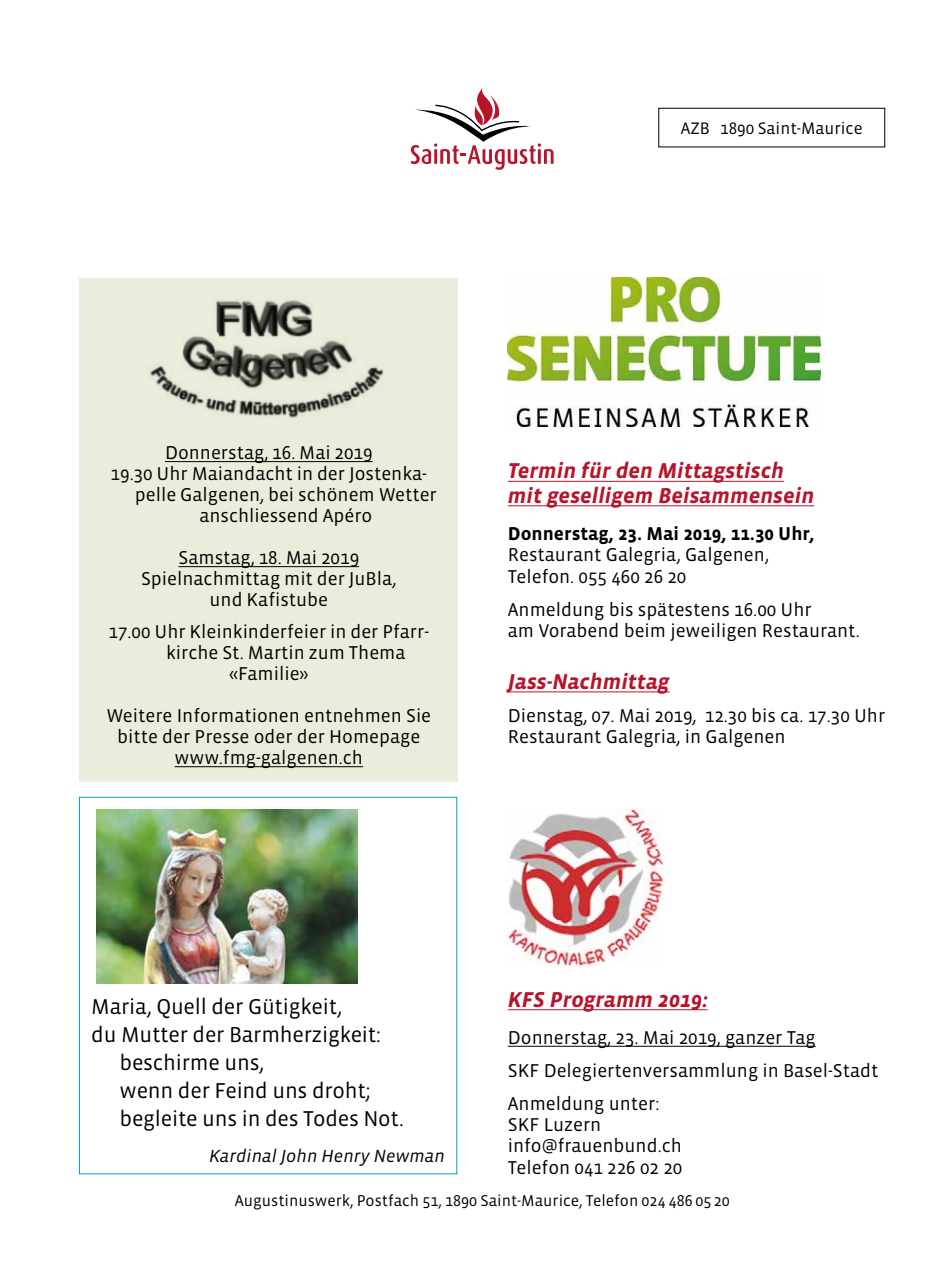
<style>
.page{position:relative;width:942px;height:1276px;background:#fff}
.page>*{position:absolute;margin:0;border:0;box-sizing:border-box;transform-origin:0 0}
.t1{font:22px "Vista Sans";letter-spacing:-.01em;color:#000}
.t2{font:italic 700 22px/24.4px "Vista Sans";color:#b7142c}
.t3{font:19px/21.4px "Vista Sans";color:#000}
.t4{font:700 19px "Vista Sans";color:#000}
.t5{font:italic 18px "Vista Sans";color:#000}
.t6{font:17px "Vista Sans";color:#000}
.t7{font:16px "Vista Sans";color:#000}
</style>
<div class="page">
<svg style="left:410px;top:87px;width:143px;height:83px"></svg>
<hr style="left:507px;top:481px;width:276px;height:1px;background:#b7142c">
<hr style="left:507px;top:505px;width:307px;height:1px;background:#b7142c">
<hr style="left:507px;top:691px;width:162px;height:1px;background:#b7142c">
<hr style="left:507px;top:1009px;width:200px;height:1px;background:#b7142c">
<hr style="left:507px;top:1046px;width:308px;height:1px;background:#000">
<div style="left:79px;top:278px;width:379px;height:503px;background:#eaeddb"></div>
<hr style="left:165px;top:461px;width:207px;height:1px;background:#000">
<hr style="left:178px;top:566px;width:181px;height:1px;background:#000">
<hr style="left:174px;top:766px;width:189px;height:1px;background:#000">
<img style="left:150px;top:300px;width:234px;height:118px">
<img style="left:507px;top:278px;width:313px;height:148px">
<img style="left:506px;top:808px;width:158px;height:159px">
<div style="left:79px;top:797px;width:378px;height:377px;border:1px solid #009cc4"></div>
<img style="left:96px;top:809px;width:261px;height:174px">
<p class="t6" style="left:680px;top:120px;width:183px">AZB 1890 Saint-Maurice</p>
<p class="t3" style="left:165px;top:442px;width:209px">Donnerstag, 16. Mai 2019</p>
<p class="t3" style="left:111px;top:463px;width:318px">19.30 Uhr Maiandacht in der Jostenka-</p>
<p class="t3" style="left:135px;top:484px;width:303px">pelle Galgenen, bei schönem Wetter</p>
<p class="t3" style="left:199px;top:505px;width:174px">anschliessend Apéro</p>
<p class="t3" style="left:141px;top:547px;width:257px;text-align:center">Samstag, 18. Mai 2019<br>Spielnachmittag mit der JuBla, und Kafistube</p>
<p class="t3" style="left:108px;top:621px;width:322px">17.00 Uhr Kleinkinderfeier in der Pfarr-</p>
<p class="t3" style="left:166px;top:642px;width:241px">kirche St. Martin zum Thema</p>
<p class="t3" style="left:229px;top:663px;width:81px">«Familie»</p>
<p class="t3" style="left:106px;top:705px;width:326px;text-align:center">Weitere Informationen entnehmen Sie bitte der Presse oder der Homepage www.fmg-galgenen.ch</p>
<p class="t2" style="left:507px;top:459px;width:308px">Termin für den Mittagstisch mit geselligem Beisammensein</p>
<p class="t4" style="left:507px;top:524px;width:308px">Donnerstag, 23. Mai 2019, 11.30 Uhr,</p>
<p class="t3" style="left:507px;top:544px;width:262px">Restaurant Galegria, Galgenen,<br>Telefon. 055 460 26 20</p>
<p class="t3" style="left:507px;top:599px;width:353px">Anmeldung bis spätestens 16.00 Uhr<br>am Vorabend beim jeweiligen Restaurant.</p>
<p class="t2" style="left:507px;top:670px;width:163px">Jass-Nachmittag</p>
<p class="t3" style="left:507px;top:705px;width:379px">Dienstag, 07. Mai 2019, 12.30 bis ca. 17.30 Uhr<br>Restaurant Galegria, in Galgenen</p>
<p class="t1" style="left:91px;top:995px;width:252px">Maria, Quell der Gütigkeit,</p>
<p class="t1" style="left:91px;top:1023px;width:291px">du Mutter der Barmherzigkeit:</p>
<p class="t1" style="left:120px;top:1051px;width:146px">beschirme uns,</p>
<p class="t1" style="left:120px;top:1079px;width:252px">wenn der Feind uns droht;</p>
<p class="t1" style="left:119px;top:1107px;width:286px">begleite uns in des Todes Not.</p>
<p class="t5" style="left:209px;top:1146px;width:237px">Kardinal John Henry Newman</p>
<p class="t2" style="left:507px;top:987px;width:201px">KFS Programm 2019:</p>
<p class="t3" style="left:507px;top:1021px;width:372px;line-height:33px">Donnerstag, 23. Mai 2019, ganzer Tag<br>SKF Delegiertenversammlung in Basel-Stadt<br>Anmeldung unter:</p>
<p class="t3" style="left:507px;top:1114px;width:176px">SKF Luzern info@frauenbund.ch<br>Telefon 041 226 02 20</p>
<p class="t7" style="left:235px;top:1192px;width:496px">Augustinuswerk, Postfach 51, 1890 Saint-Maurice, Telefon 024 486 05 20</p>
</div>
